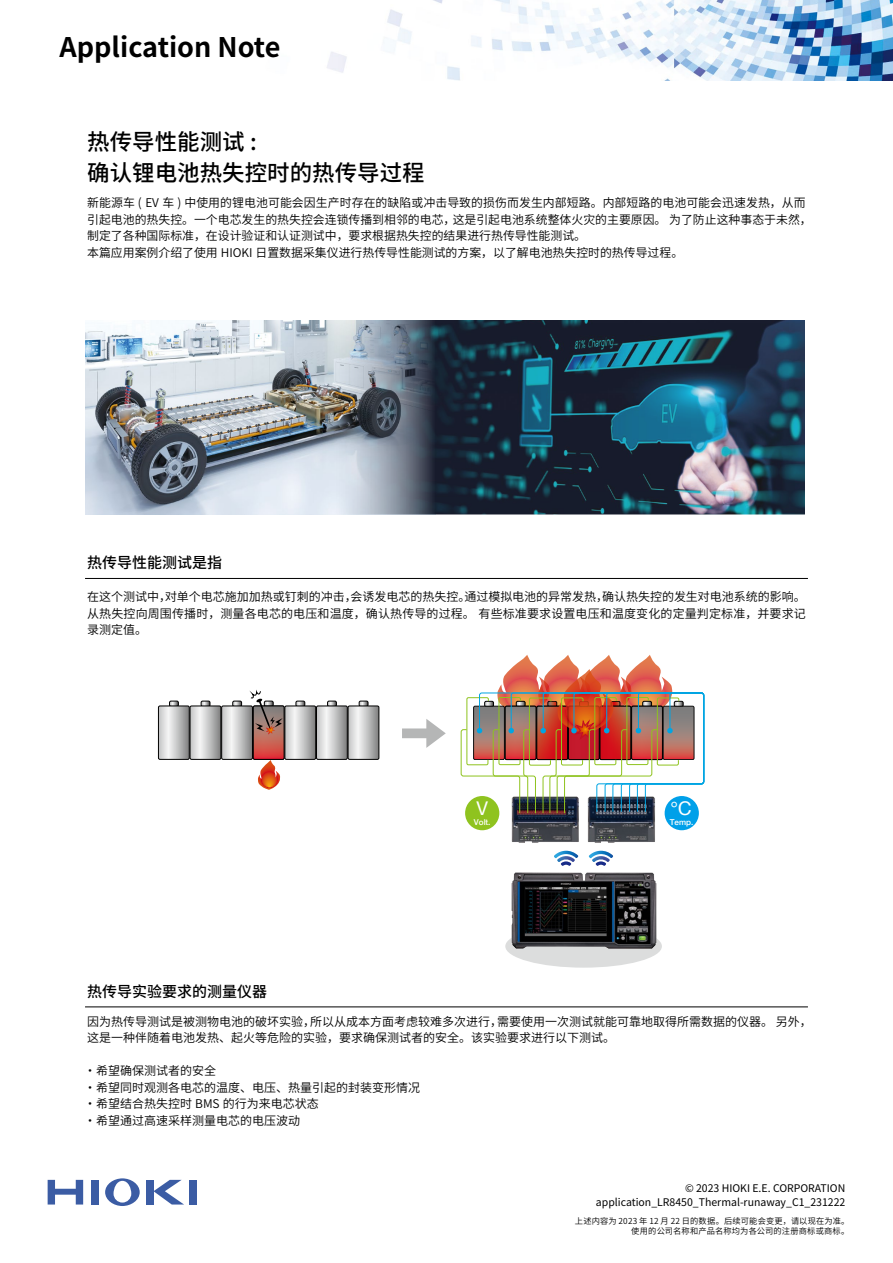
<style>
.page{position:relative;width:893px;height:1263px;background:#fff}
.page>*{position:absolute;margin:0;border:0;box-sizing:border-box;transform-origin:0 0}
.t1{font:700 27px "Source Han Sans CN";color:#000}
.t2{font:500 22.5px/31.5px "Source Han Sans CN";color:#000}
.t3{font:18.9px "Helvetica Neue";color:#fff}
.t4{font:500 15px "Source Han Sans CN";color:#000}
.t5{font:12px/16.5px "Source Han Sans CN";color:#000}
.t6{font:10.5px/13.5px "Source Han Sans CN";color:#000;text-align:right}
.t7{font:8.25px/10.1px "Source Han Sans CN";letter-spacing:.02em;color:#000;text-align:right}
.t8{font:500 8.1px "Helvetica Neue";color:#fff}
</style>
<div class="page">
<img style="left:327px;top:0;width:566px;height:81px">
<svg style="left:48px;top:1180px;width:35px;height:24px"></svg>
<div style="left:91px;top:1180px;width:8px;height:24px;background:#3b5ca4"></div>
<svg style="left:105px;top:1178px;width:35px;height:28px"></svg>
<div style="left:146px;top:1180px;width:7px;height:24px;background:#3b5ca4"></div>
<svg style="left:153px;top:1180px;width:30px;height:24px"></svg>
<div style="left:189px;top:1180px;width:7px;height:24px;background:#3b5ca4"></div>
<img style="left:85px;top:320px;width:244px;height:194px">
<hr style="left:85px;top:578px;width:723px;height:1px;background:#000">
<img style="left:588px;top:814px;width:67px;height:28px">
<img style="left:511px;top:814px;width:68px;height:29px">
<img style="left:505px;top:872px;width:157px;height:96px">
<img style="left:552px;top:872px;width:28px;height:3px">
<img style="left:545px;top:841px;width:34px;height:16px">
<svg style="left:554px;top:851px;width:24px;height:15px"></svg>
<img style="left:587px;top:872px;width:28px;height:3px">
<img style="left:588px;top:841px;width:34px;height:16px">
<svg style="left:589px;top:851px;width:24px;height:15px"></svg>
<svg style="left:158px;top:691px;width:221px;height:99px"></svg>
<svg style="left:402px;top:719px;width:44px;height:29px"></svg>
<img style="left:460px;top:655px;width:244px;height:159px">
<div style="left:665px;top:796px;width:34px;height:34px;background:#00a0e9;border-radius:50%"></div>
<div style="left:465px;top:796px;width:34px;height:34px;background:#8fc31f;border-radius:50%"></div>
<img style="left:329px;top:320px;width:476px;height:194px">
<hr style="left:85px;top:1007px;width:723px;height:1px;background:#000">
<h1 class="t1" style="left:60px;top:31px;width:222px">Application Note</h1>
<h2 class="t2" style="left:87px;top:126px;width:339px">热传导性能测试 :<br>确认锂电池热失控时的热传导过程</h2>
<p class="t5" style="left:453px;top:195px;width:361px;text-indent:-365px">新能源车 ( EV 车 ) 中使用的锂电池可能会因生产时存在的缺陷或冲击导致的损伤而发生内部短路。内部短路的电池可能会迅速发热，从而这是引起电池系统整体火灾的主要原因。为了防止这种事态于未然，</p>
<p class="t5" style="left:87px;top:211px;width:598px">引起电池的热失控。一个电芯发生的热失控会连锁传播到相邻的电芯，<br>制定了各种国际标准，在设计验证和认证测试中，要求根据热失控的结果进行热传导性能测试。<br>本篇应用案例介绍了使用 HIOKI 日置数据采集仪进行热传导性能测试的方案，以了解电池热失控时的热传导过程。</p>
<p class="t4" style="left:87px;top:554px;width:136px">热传导性能测试是指</p>
<p class="t5" style="left:87px;top:589px;width:720px">在这个测试中，<br>从热失控向周围传播时，测量各电芯的电压和温度，确认热传导的过程。有些标准要求设置电压和温度变化的定量判定标准，并要求记录测定值。</p>
<p class="t5" style="left:165px;top:589px;width:193px">对单个电芯施加加热或钉刺的冲击，</p>
<p class="t5" style="left:351px;top:589px;width:121px">会诱发电芯的热失控。</p>
<p class="t5" style="left:464px;top:589px;width:145px">通过模拟电池的异常发热，</p>
<p class="t5" style="left:602px;top:589px;width:205px">确认热失控的发生对电池系统的影响。</p>
<p class="t4" style="left:87px;top:983px;width:181px">热传导实验要求的测量仪器</p>
<h3 class="t3" style="left:476px;top:795px;width:13px">V</h3>
<p class="t8" style="left:474px;top:816px;width:18px">Volt.</p>
<h3 class="t3" style="left:670px;top:795px;width:23px">°C</h3>
<p class="t8" style="left:670px;top:816px;width:25px">Temp.</p>
<p class="t5" style="left:87px;top:1013px;width:529px">因为热传导测试是被测物电池的破坏实验，<br>这是一种伴随着电池发热、起火等危险的实验，要求确保测试者的安全。该实验要求进行以下测试。</p>
<p class="t5" style="left:84px;top:1063px;width:337px">・希望确保测试者的安全<br>・希望同时观测各电芯的温度、电压、热量引起的封装变形情况・希望结合热失控时 BMS 的行为来电芯状态<br>・希望通过高速采样测量电芯的电压波动</p>
<p class="t5" style="left:310px;top:1013px;width:193px">所以从成本方面考虑较难多次进行，</p>
<p class="t5" style="left:497px;top:1013px;width:316px">需要使用一次测试就能可靠地取得所需数据的仪器。另外，</p>
<p class="t6" style="left:596px;top:1181px;width:251px">© 2023 HIOKI .E.E CORPORATION application_LR8450_Thermal-runaway C_ _1 231222</p>
<p class="t7" style="left:575px;top:1216px;width:276px">上述内容为 2023 年 12 月 22 日的数据。后续可能会变更，请以现在为准。使用的公司名称和产品名称均为各公司的注册商标或商标。</p>
</div>
